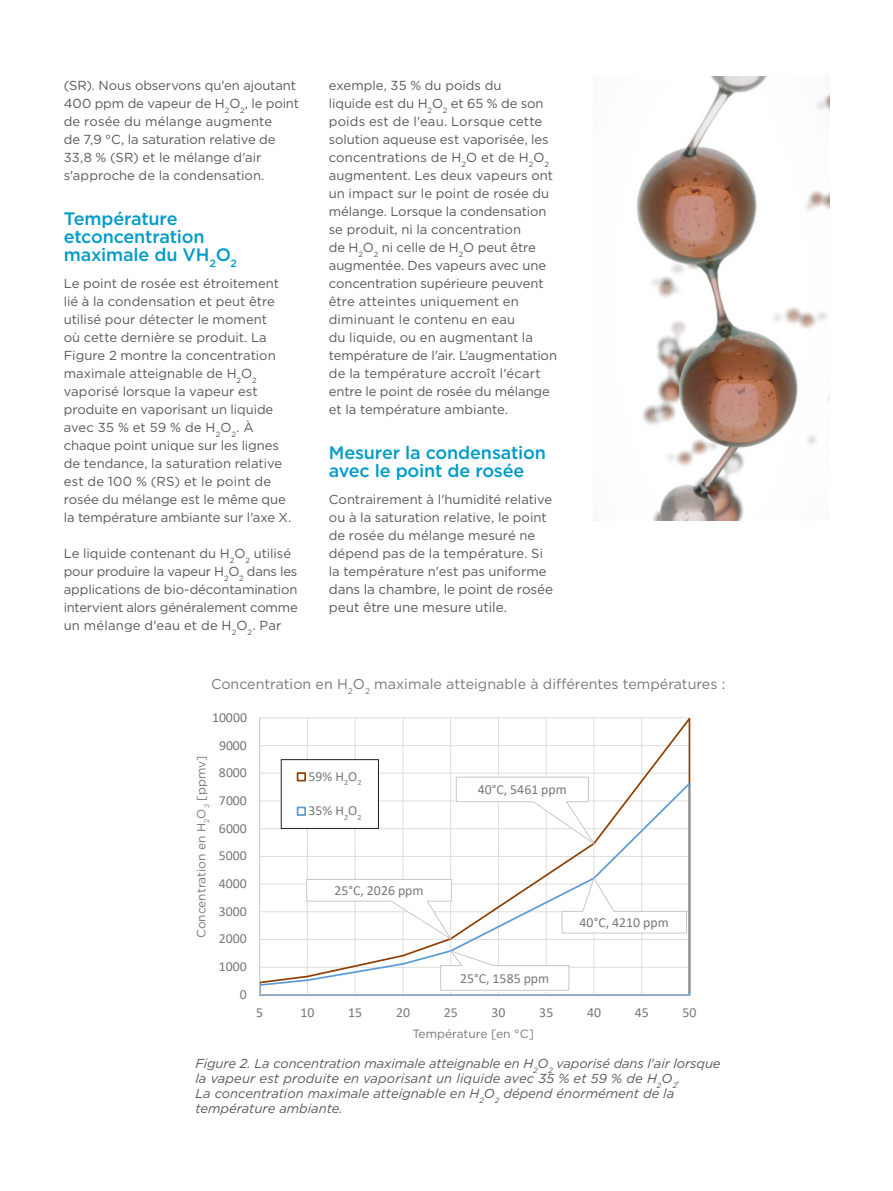
<style>
.page{position:relative;width:893px;height:1191px;background:#fff}
.page>*{position:absolute;margin:0;border:0;box-sizing:border-box;transform-origin:0 0}
.Subheadline{font:500 18px/18px "Gotham";letter-spacing:-.01em;color:#009bc8}
.Customer_quote_white{font:14.25px "Gotham";color:#77787b}
.t1{font:13.8px "Calibri";letter-spacing:.005em;color:#76787b}
.Bodytext{font:13.5px/18px "Gotham";letter-spacing:-.005em;color:#57585a}
.Bodytext-2{font:13.05px/18px "Gotham";letter-spacing:-.005em;color:#57585a}
.t2{font:italic 13.05px/15px "Gotham";color:#57585a}
.Customer_quote_white-2{font:12px "Gotham";color:#77787b}
</style>
<div class="page">
<svg style="left:260px;top:717px;width:430px;height:62px"></svg>
<svg style="left:260px;top:779px;width:430px;height:216px"></svg>
<hr style="left:259px;top:718px;width:1px;height:277px;background:#c7c8ca">
<hr style="left:260px;top:994px;width:429px;height:1px;background:#c7c8ca">
<svg style="left:306px;top:878px;width:147px;height:63px"></svg>
<svg style="left:455px;top:776px;width:142px;height:71px"></svg>
<svg style="left:440px;top:949px;width:130px;height:42px"></svg>
<svg style="left:561px;top:876px;width:126px;height:58px"></svg>
<div style="left:281px;top:759px;width:97px;height:69px;background:#fff"></div>
<div style="left:281px;top:759px;width:98px;height:70px;border:1px solid #231f20"></div>
<div style="left:297px;top:772px;width:9px;height:9px;border:2px solid #8f3f03"></div>
<div style="left:297px;top:806px;width:9px;height:10px;border:2px solid #5b9bd5"></div>
<img style="left:594px;top:77px;width:235px;height:444px">
<p class="Bodytext-2" style="left:64px;top:76px;width:237px">(SR). Nous observons qu'en ajoutant<br>400 ppm de vapeur de H<sub>2</sub>O<sub>2</sub>, le point de rosée du mélange augmente<br>de 7,9 °C, la saturation relative de<br>33,8 % (SR) et le mélange d'air s'approche de la condensation.</p>
<p class="Subheadline" style="left:64px;top:210px;width:175px">Température etconcentration maximale du VH<sub>2</sub>O<sub>2</sub></p>
<p class="Bodytext-2" style="left:64px;top:274px;width:229px">Le point de rosée est étroitement lié à la condensation et peut être utilisé pour détecter le moment<br>où cette dernière se produit. La<br>Figure 2 montre la concentration maximale atteignable de H<sub>2</sub>O<sub>2 </sub>vaporisé lorsque la vapeur est produite en vaporisant un liquide avec 35 % et 59 % de H<sub>2</sub>O<sub>2</sub>. À chaque point unique sur les lignes de tendance, la saturation relative est de 100 % (RS) et le point de rosée du mélange est le même que la température ambiante sur l'axe X.</p>
<p class="Bodytext-2" style="left:64px;top:544px;width:236px">Le liquide contenant du H<sub>2</sub>O<sub>2</sub> utilisé pour produire la vapeur H<sub>2</sub>O<sub>2</sub> dans les applications de bio-décontamination intervient alors généralement comme un mélange d'eau et de H<sub>2</sub>O<sub>2</sub>. Par</p>
<p class="Bodytext-2" style="left:329px;top:76px;width:230px">exemple, 35 % du poids du<br>liquide est du H<sub>2</sub>O<sub>2</sub> et 65 % de son poids est de l'eau. Lorsque cette solution aqueuse est vaporisée, les concentrations de H<sub>2</sub>O et de H<sub>2</sub>O<sub>2 </sub>augmentent. Les deux vapeurs ont un impact sur le point de rosée du mélange. Lorsque la condensation se produit, ni la concentration<br>de H<sub>2</sub>O<sub>2</sub> ni celle de H<sub>2</sub>O peut être augmentée. Des vapeurs avec une concentration supérieure peuvent être atteintes uniquement en diminuant le contenu en eau<br>du liquide, ou en augmentant la température de l'air. L'augmentation de la température accroît l'écart entre le point de rosée du mélange et la température ambiante.</p>
<p class="Subheadline" style="left:329px;top:444px;width:219px">Mesurer la condensation avec le point de rosée</p>
<p class="Bodytext-2" style="left:329px;top:490px;width:225px">Contrairement à l'humidité relative ou à la saturation relative, le point de rosée du mélange mesuré ne dépend pas de la température. Si la température n'est pas uniforme</p>
<p class="Bodytext" style="left:329px;top:580px;width:226px">dans la chambre, le point de rosée peut être une mesure utile.</p>
<p class="Customer_quote_white" style="left:211px;top:675px;width:516px">Concentration en H<sub>2</sub>O<sub>2</sub> maximale atteignable à différentes températures :</p>
<p class="t1" style="left:212px;top:707px;width:37px">10000</p>
<p class="Customer_quote_white-2" style="left:194px;top:938px;width:183px;rotate:-90deg">Concentration en H O<sub>2</sub> <sub>2</sub> [ppmv]</p>
<p class="t1" style="left:191px;top:934px;width:152px;rotate:-90deg">H O<sub>2</sub> <sub>2</sub> concentra on [ppmv]</p>
<p class="t1" style="left:219px;top:735px;width:29px">9000</p>
<p class="t1" style="left:219px;top:763px;width:29px">8000</p>
<p class="t1" style="left:219px;top:790px;width:29px">7000</p>
<p class="t1" style="left:219px;top:818px;width:29px">6000</p>
<p class="t1" style="left:219px;top:846px;width:29px">5000</p>
<p class="t1" style="left:219px;top:874px;width:29px">4000</p>
<p class="t1" style="left:219px;top:901px;width:29px">3000</p>
<p class="t1" style="left:219px;top:929px;width:29px">2000</p>
<p class="t1" style="left:219px;top:957px;width:29px">1000</p>
<p class="t1" style="left:240px;top:984px;width:8px">0</p>
<p class="t1" style="left:309px;top:766px;width:54px">59% H<sub>2</sub>O<sub>2</sub></p>
<p class="t1" style="left:309px;top:801px;width:54px">35% H<sub>2</sub>O<sub>2</sub></p>
<p class="t1" style="left:334px;top:880px;width:91px">25°C, 2026 ppm</p>
<p class="t1" style="left:478px;top:780px;width:91px">40°C, 5461 ppm</p>
<p class="t1" style="left:460px;top:968px;width:91px">25°C, 1585 ppm</p>
<p class="t1" style="left:580px;top:912px;width:91px">40°C, 4210 ppm</p>
<p class="t1" style="left:256px;top:1002px;width:8px">5</p>
<p class="t1" style="left:301px;top:1002px;width:16px">10</p>
<p class="t1" style="left:348px;top:1002px;width:16px">15</p>
<p class="t1" style="left:396px;top:1002px;width:16px">20</p>
<p class="t1" style="left:444px;top:1002px;width:16px">25</p>
<p class="t1" style="left:492px;top:1002px;width:16px">30</p>
<p class="t1" style="left:539px;top:1002px;width:16px">35</p>
<p class="t1" style="left:587px;top:1002px;width:16px">40</p>
<p class="t1" style="left:635px;top:1002px;width:16px">45</p>
<p class="t1" style="left:683px;top:1002px;width:16px">50</p>
<p class="t1" style="left:427px;top:1023px;width:97px">Temperature [°C]</p>
<p class="Customer_quote_white-2" style="left:412px;top:1025px;width:123px">Température [en °C]</p>
<p class="t2" style="left:195px;top:1056px;width:527px">Figure 2. La concentration maximale atteignable en H<sub>2</sub>O<sub>2</sub> vaporisé dans l'air lorsque la vapeur est produite en vaporisant un liquide avec 35 % et 59 % de H<sub>2</sub>O<sub>2</sub>.<br>La concentration maximale atteignable en H<sub>2</sub>O<sub>2</sub> dépend énormément de la température ambiante.</p>
</div>
